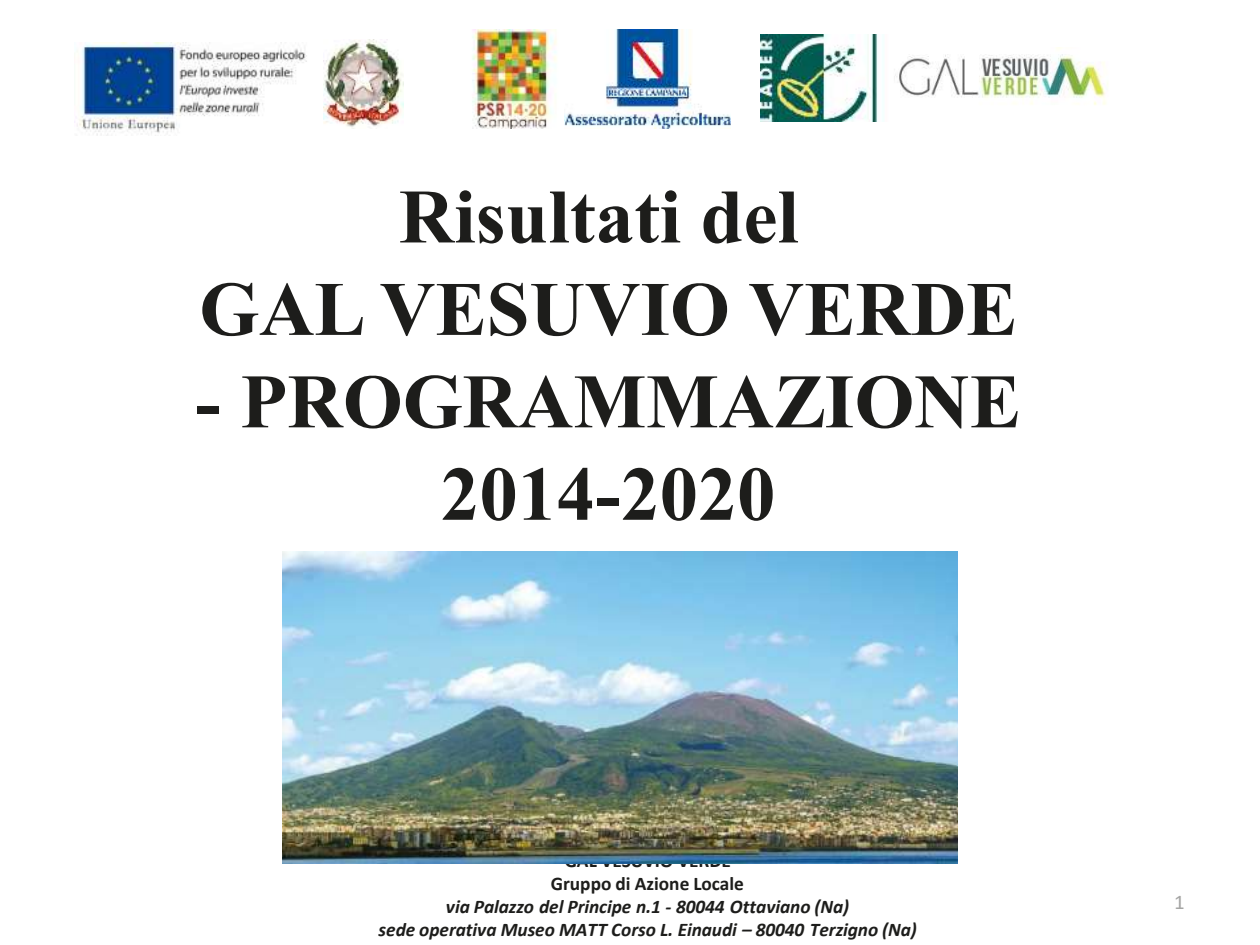
<style>
.page{position:relative;width:1260px;height:945px;background:#fff}
.page>*{position:absolute;margin:0;border:0;box-sizing:border-box;transform-origin:0 0}
.t1{font:700 76.83px/92.4px "Times New Roman";color:#1d1d1b;text-align:center}
.t2{font:21px "Calibri";color:#a5a5a4}
.t3{font:italic 700 19.25px/23.1px "Calibri";letter-spacing:-.005em;color:#1d1d1b;text-align:center}
.t4{font:700 19.25px/23.1px "Calibri";color:#1d1d1b}
</style>
<div class="page">
<img style="left:74px;top:42px;width:233px;height:93px">
<img style="left:323px;top:39px;width:80px;height:90px">
<img style="left:472px;top:29px;width:93px;height:100px">
<img style="left:565px;top:29px;width:165px;height:100px">
<img style="left:760px;top:34px;width:118px;height:87px">
<img style="left:894px;top:47px;width:214px;height:58px">
<img style="left:283px;top:552px;width:674px;height:311px">
<h1 class="t1" style="left:199px;top:168px;width:820px">Risultati del<br>GAL VESUVIO VERDE</h1>
<h1 class="t1" style="left:195px;top:353px;width:827px">- PROGRAMMAZIONE<br>2014-2020</h1>
<p class="t4" style="left:551px;top:848px;width:195px">“GAL VESUVIO VERDE”<br>Gruppo di Azione Locale</p>
<p class="t3" style="left:379px;top:894px;width:540px">via Palazzo del Principe n.1 - 80044 Ottaviano (Na)<br>sede operativa Museo MATT Corso L. Einaudi – 80040 Terzigno (Na)</p>
<p class="t2" style="left:1174px;top:887px;width:12px">1</p>
</div>
